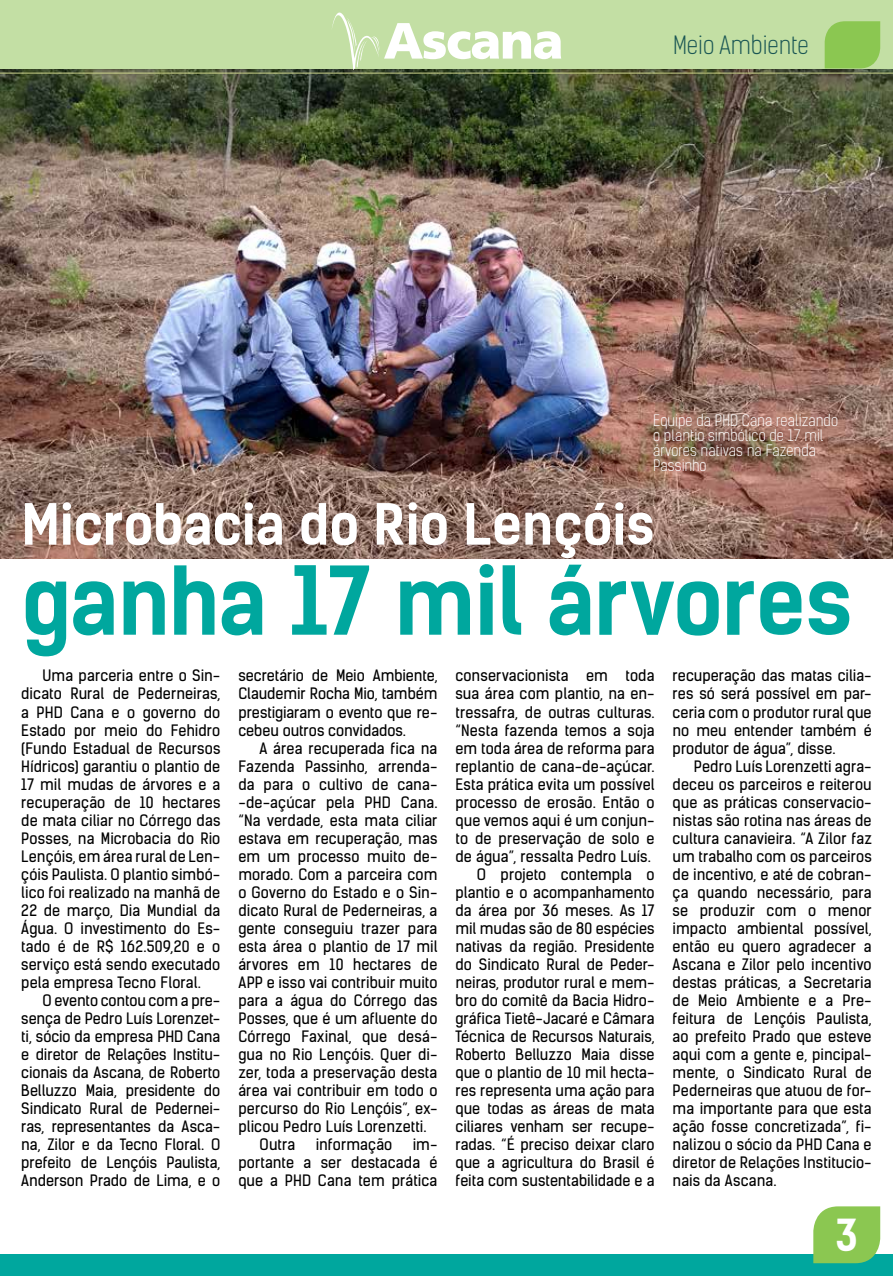
<style>
.page{position:relative;width:893px;height:1276px;background:#fff}
.page>*{position:absolute;margin:0;border:0;box-sizing:border-box;transform-origin:0 0}
.t1{font:700 90px "Kelson Sans";letter-spacing:-.015em;color:#00a79e}
.t2{font:700 54px "Kelson Sans";letter-spacing:-.015em;color:#fff}
.t3{font:42px "Kelson Sans Bold RU";color:#fff}
.t4{font:24px "Kelson Sans Light BG";color:#1a5654}
.t5{font:15px/18px "Kelson Sans Regular BG";letter-spacing:.005em;color:#000;text-align:justify}
.t6{font:300 15px/15px "Kelson Sans";letter-spacing:.005em;color:#fff}
</style>
<div class="page">
<img style="left:0;top:68px;width:893px;height:490px">
<div style="left:0;top:0;width:893px;height:68px;background:#c3dfa4"></div>
<hr style="left:0;top:73px;width:893px;height:1px;background:#cbd28b">
<div style="left:0;top:1254px;width:893px;height:22px;background:#00a79e"></div>
<svg style="left:813px;top:1206px;width:67px;height:57px"></svg>
<svg style="left:825px;top:21px;width:55px;height:47px"></svg>
<svg style="left:332px;top:12px;width:229px;height:58px"></svg>
<h3 class="t4" style="left:673px;top:31px;width:137px">Meio Ambiente</h3>
<p class="t6" style="left:653px;top:413px;width:187px">Equipe da PHD Cana realizando o plantio simbólico de 17 mil árvores nativas na Fazenda<br>Passinho</p>
<h2 class="t2" style="left:21px;top:491px;width:634px">Microbacia do Rio Lençóis</h2>
<h1 class="t1" style="left:21px;top:546px;width:832px">ganha 17 mil árvores</h1>
<p class="t5" style="left:21px;top:667px;width:201px;text-indent:21px">Uma parceria entre o Sin&shy;dicato Rural de Pederneiras, a PHD Cana e o governo do Estado por meio do Fehidro (Fundo Estadual de Recursos Hídricos) garantiu o plantio de 17 mil mudas de árvores e a recuperação de 10 hectares de mata ciliar no Córrego das Posses, na Microbacia do Rio Lençóis, em área rural de Len&shy;çóis Paulista. O plantio simbó&shy;lico foi realizado na manhã de 22 de março, Dia Mundial da Água. O investimento do Es&shy;tado é de R$ 162.509,20 e o serviço está sendo executado pela empresa Tecno Floral.</p>
<p class="t5" style="left:21px;top:991px;width:201px;text-indent:21px">O evento contou com a pre&shy;sença de Pedro Luís Lorenzet&shy;ti, sócio da empresa PHD Cana e diretor de Relações Institu&shy;cionais da Ascana, de Roberto Belluzzo Maia, presidente do Sindicato Rural de Pedernei&shy;ras, representantes da Asca&shy;na, Zilor e da Tecno Floral. O prefeito de Lençóis Paulista, Anderson Prado de Lima, e o</p>
<p class="t5" style="left:238px;top:667px;width:201px">secretário de Meio Ambiente, Claudemir Rocha Mio, também prestigiaram o evento que re&shy;cebeu outros convidados.</p>
<p class="t5" style="left:260px;top:739px;width:179px">A área recuperada fica na</p>
<p class="t5" style="left:238px;top:757px;width:201px">Fazenda Passinho, arrenda-</p>
<p class="t5" style="left:238px;top:775px;width:201px">da para o cultivo de cana-</p>
<p class="t5" style="left:238px;top:793px;width:201px">-de-açúcar pela PHD Cana.</p>
<p class="t5" style="left:238px;top:811px;width:201px">“Na verdade, esta mata ciliar</p>
<p class="t5" style="left:238px;top:829px;width:201px">estava em recuperação, mas</p>
<p class="t5" style="left:238px;top:847px;width:201px">em um processo muito de-</p>
<p class="t5" style="left:238px;top:865px;width:201px">morado. Com a parceira com</p>
<p class="t5" style="left:238px;top:883px;width:201px">o Governo do Estado e o Sin-</p>
<p class="t5" style="left:238px;top:901px;width:201px">dicato Rural de Pederneiras, a</p>
<p class="t5" style="left:238px;top:919px;width:201px">gente conseguiu trazer para</p>
<p class="t5" style="left:238px;top:937px;width:201px">esta área o plantio de 17 mil</p>
<p class="t5" style="left:238px;top:955px;width:201px">árvores em 10 hectares de</p>
<p class="t5" style="left:238px;top:973px;width:201px">APP e isso vai contribuir muito</p>
<p class="t5" style="left:238px;top:991px;width:201px">para a água do Córrego das</p>
<p class="t5" style="left:238px;top:1009px;width:201px">Posses, que é um afluente do</p>
<p class="t5" style="left:238px;top:1027px;width:201px">Córrego Faxinal, que desá-</p>
<p class="t5" style="left:238px;top:1045px;width:201px">gua no Rio Lençóis. Quer di-</p>
<p class="t5" style="left:238px;top:1063px;width:201px">zer, toda a preservação desta</p>
<p class="t5" style="left:238px;top:1081px;width:201px">área vai contribuir em todo o</p>
<p class="t5" style="left:238px;top:1099px;width:201px">percurso do Rio Lençóis”, ex-</p>
<p class="t5" style="left:238px;top:1117px;width:190px">plicou Pedro Luís Lorenzetti.</p>
<p class="t5" style="left:260px;top:1135px;width:37px">Outra</p>
<p class="t5" style="left:316px;top:1135px;width:78px">informação</p>
<p class="t5" style="left:455px;top:667px;width:201px;text-align:right">conservacionista em toda sua área com plantio, na en&shy;tressafra, de outras culturas. “Nesta fazenda temos a soja em toda área de reforma para replantio de cana-de-açúcar.<br>Esta prática evita um possível processo de erosão. Então o que vemos aqui é um conjun&shy;to de preservação de solo e de água”, ressalta Pedro Luís.<br>O projeto contempla o plantio e o acompanhamento da área por 36 meses. As 17 mil mudas são de 80 espécies nativas da região. Presidente do Sindicato Rural de Peder&shy;neiras, produtor rural e mem&shy;bro do comitê da Bacia Hidro&shy;gráfica Tietê-Jacaré e Câmara<br>Técnica de Recursos Naturais,<br>Roberto Belluzzo Maia disse que o plantio de 10 mil hecta&shy;res representa uma ação para que todas as áreas de mata ciliares venham ser recupe&shy;radas. “É preciso deixar claro que a agricultura do Brasil é feita com sustentabilidade e a</p>
<p class="t5" style="left:673px;top:667px;width:201px">recuperação das matas cilia&shy;res só será possível em par&shy;ceria com o produtor rural que no meu entender também é produtor de água”, disse.</p>
<p class="t5" style="left:673px;top:757px;width:201px;text-indent:21px">Pedro Luís Lorenzetti agra&shy;deceu os parceiros e reiterou que as práticas conservacio&shy;nistas são rotina nas áreas de cultura canavieira. “A Zilor faz um trabalho com os parceiros de incentivo, e até de cobran&shy;ça quando necessário, para se produzir com o menor impacto ambiental possível, então eu quero agradecer a Ascana e Zilor pelo incentivo destas práticas, a Secretaria de Meio Ambiente e a Pre&shy;feitura de Lençóis Paulista, ao prefeito Prado que esteve aqui com a gente e, pincipal&shy;mente, o Sindicato Rural de Pederneiras que atuou de for&shy;ma importante para que esta ação fosse concretizada”, fi&shy;nalizou o sócio da PHD Cana e diretor de Relações Institucio&shy;nais da Ascana.</p>
<p class="t5" style="left:238px;top:1135px;width:201px;text-indent:174px">im&shy;portante a ser destacada é que a PHD Cana tem prática</p>
<h3 class="t3" style="left:835px;top:1209px;width:24px">3</h3>
</div>
